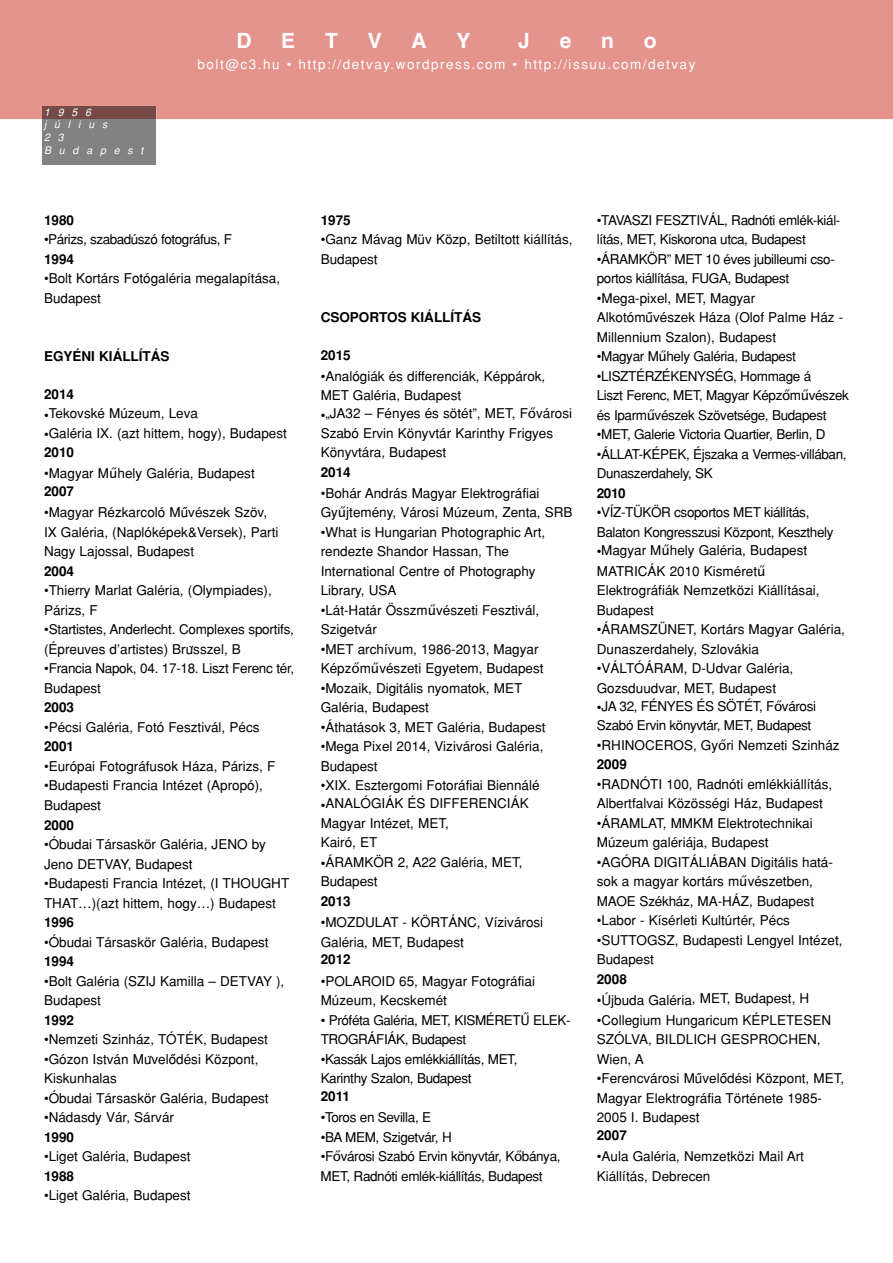
<style>
.page{position:relative;width:893px;height:1263px;background:#fff}
.page>*{position:absolute;margin:0;border:0;box-sizing:border-box;transform-origin:0 0}
.t1{font:700 21px "Helvetica H";color:#fff}
.t2{font:13.5px/19.5px "Helvetica H";color:#000}
.t3{font:13.5px/19.5px "Helvetica H";letter-spacing:-.03em;color:#000}
.t4{font:13.5px "Helvetica H Bold";color:#000}
.t5{font:13.5px "Helvetica H";letter-spacing:.11em;color:#fff}
.t6{font:13.5px/19.5px "Helvetica H";letter-spacing:-.02em;color:#000}
.t7{font:13.5px "Helvetica H";letter-spacing:-.035em;color:#000}
.t8{font:10.5px/12.6px "Helvetica H Oblique";letter-spacing:.75em;color:#fff}
.s1{font-family:"Lucida Grande"}
.s2{font-family:"Adobe Devanagari";font-weight:700;font-style:italic}
</style>
<div class="page">
<div style="left:0;top:0;width:893px;height:119px;background:#e4938d"></div>
<div style="left:43px;top:119px;width:113px;height:45px;background:#828282"></div>
<div style="left:43px;top:106px;width:113px;height:13px;background:#754b48"></div>
<p class="t8" style="left:44px;top:106px;width:101px">1956 július<br>2 3<br>Budapest</p>
<h1 class="t1" style="left:236px;top:29px;width:17px">D</h1>
<h1 class="t1" style="left:281px;top:29px;width:16px">E</h1>
<h1 class="t1" style="left:325px;top:29px;width:14px">T</h1>
<h1 class="t1" style="left:368px;top:29px;width:16px">V</h1>
<h1 class="t1" style="left:411px;top:29px;width:17px">A</h1>
<h1 class="t1" style="left:456px;top:29px;width:16px">Y</h1>
<h1 class="t1" style="left:518px;top:29px;width:13px">J</h1>
<h1 class="t1" style="left:560px;top:29px;width:13px">e</h1>
<h1 class="t1" style="left:601px;top:29px;width:14px">n</h1>
<h1 class="t1" style="left:644px;top:29px;width:14px">o</h1>
<p class="t5" style="left:198px;top:57px;width:499px">bolt@c3.hu • http://detvay.wordpress.com • http://issuu.com/detvay</p>
<p class="t4" style="left:44px;top:212px;width:32px">1980</p>
<p class="t7" style="left:44px;top:232px;width:189px">•Párizs, szabadúszó fotográfus, F</p>
<p class="t4" style="left:44px;top:251px;width:32px">1994</p>
<p class="t2" style="left:44px;top:269px;width:238px">•Bolt Kortárs Fotógaléria megalapítása,<br>Budapest</p>
<p class="t4" style="left:44px;top:349px;width:127px">EGYÉNI KIÁLLÍTÁS</p>
<p class="t4" style="left:44px;top:386px;width:32px">2014</p>
<p class="t2" style="left:44px;top:404px;width:156px">•Tekovské Múzeum, Leva</p>
<p class="t2" style="left:44px;top:423px;width:244px">•Galéria IX. (azt hittem, hogy), Budapest</p>
<p class="t4" style="left:44px;top:445px;width:32px">2010</p>
<p class="t2" style="left:44px;top:464px;width:212px">•Magyar M<span class="s1">ű</span>hely Galéria, Budapest</p>
<p class="t4" style="left:44px;top:484px;width:32px">2007</p>
<p class="t2" style="left:44px;top:503px;width:236px">•Magyar Rézkarcoló Mûvészek Szöv,<br>IX Galéria, (Naplóképek&amp;Versek), Parti<br>Nagy Lajossal, Budapest</p>
<p class="t4" style="left:44px;top:563px;width:32px">2004</p>
<p class="t2" style="left:44px;top:581px;width:229px">•Thierry Marlat Galéria, (Olympiades),<br>Párizs, F</p>
<p class="t2" style="left:44px;top:620px;width:251px">•Startistes, Anderlecht. Complexes sportifs, (Épreuves d’artistes) Bru<span class="s2">̈</span>sszel, B</p>
<p class="t6" style="left:44px;top:659px;width:252px">•Francia Napok, 04. 17-18. Liszt Ferenc tér,<br>Budapest</p>
<p class="t4" style="left:44px;top:700px;width:32px">2003</p>
<p class="t2" style="left:44px;top:717px;width:217px">•Pécsi Galéria, Fotó Fesztivál, Pécs</p>
<p class="t4" style="left:44px;top:739px;width:32px">2001</p>
<p class="t2" style="left:44px;top:756px;width:233px">•Európai Fotográfusok Háza, Párizs, F</p>
<p class="t2" style="left:44px;top:776px;width:220px">•Budapesti Francia Intézet (Apropó),<br>Budapest</p>
<p class="t4" style="left:44px;top:817px;width:32px">2000</p>
<p class="t2" style="left:44px;top:834px;width:223px">•Óbudai Társaskör Galéria, JENO by<br>Jeno DETVAY, Budapest</p>
<p class="t2" style="left:44px;top:873px;width:247px">•Budapesti Francia Intézet, (I THOUGHT<br>THAT…)(azt hittem, hogy…) Budapest</p>
<p class="t4" style="left:44px;top:914px;width:32px">1996</p>
<p class="t2" style="left:44px;top:932px;width:226px">•Óbudai Társaskör Galéria, Budapest</p>
<p class="t4" style="left:44px;top:953px;width:32px">1994</p>
<p class="t2" style="left:44px;top:971px;width:242px">•Bolt Galéria (SZIJ Kamilla – DETVAY ),<br>Budapest</p>
<p class="t4" style="left:44px;top:1012px;width:32px">1992</p>
<p class="t2" style="left:44px;top:1029px;width:225px">•Nemzeti Szinház, TÓTÉK, Budapest</p>
<p class="t2" style="left:44px;top:1049px;width:216px">•Gózon István Mu<span class="s2">̈</span>velôdési Központ,<br>Kiskunhalas</p>
<p class="t2" style="left:44px;top:1088px;width:226px">•Óbudai Társaskör Galéria, Budapest</p>
<p class="t2" style="left:44px;top:1107px;width:132px">•Nádasdy Vár, Sárvár</p>
<p class="t4" style="left:44px;top:1129px;width:32px">1990</p>
<p class="t2" style="left:44px;top:1146px;width:148px">•Liget Galéria, Budapest</p>
<p class="t4" style="left:44px;top:1168px;width:32px">1988</p>
<p class="t2" style="left:44px;top:1185px;width:148px">•Liget Galéria, Budapest</p>
<p class="t4" style="left:321px;top:212px;width:32px">1975</p>
<p class="t2" style="left:321px;top:230px;width:253px">•Ganz Mávag Müv Közp, Betiltott kiállítás,<br>Budapest</p>
<p class="t4" style="left:321px;top:310px;width:162px">CSOPORTOS KIÁLLÍTÁS</p>
<p class="t4" style="left:321px;top:347px;width:32px">2015</p>
<p class="t2" style="left:321px;top:366px;width:226px">•Analógiák és differenciák, Képpárok,<br>MET Galéria, Budapest</p>
<p class="t2" style="left:321px;top:404px;width:253px">•„JA32 – Fényes és sötét”, MET, F<span class="s1">ő</span>városi<br>Szabó Ervin Könyvtár Karinthy Frigyes<br>Könyvtára, Budapest</p>
<p class="t4" style="left:321px;top:464px;width:32px">2014</p>
<p class="t2" style="left:321px;top:483px;width:253px">•Bohár András Magyar Elektrográfiai<br>Gy<span class="s1">ű</span>jtemény, Városi Múzeum, Zenta, SRB</p>
<p class="t2" style="left:321px;top:522px;width:226px">•What is Hungarian Photographic Art, rendezte Shandor Hassan, The<br>International Centre of Photography<br>Library, USA</p>
<p class="t2" style="left:321px;top:600px;width:220px">•Lát-Határ Összm<span class="s1">ű</span>vészeti Fesztivál,<br>Szigetvár</p>
<p class="t2" style="left:321px;top:639px;width:224px">•MET archívum, 1986-2013, Magyar<br>Képz<span class="s1">ő</span>m<span class="s1">ű</span>vészeti Egyetem, Budapest</p>
<p class="t2" style="left:321px;top:678px;width:203px">•Mozaik, Digitális nyomatok, MET<br>Galéria, Budapest</p>
<p class="t2" style="left:321px;top:717px;width:226px">•Áthatások 3, MET Galéria, Budapest</p>
<p class="t2" style="left:321px;top:737px;width:224px">•Mega Pixel 2014, Vizivárosi Galéria,<br>Budapest</p>
<p class="t2" style="left:321px;top:776px;width:220px">•XIX. Esztergomi Fotoráfiai Biennálé</p>
<p class="t2" style="left:321px;top:794px;width:210px">•ANALÓGIÁK ÉS DIFFERENCIÁK<br>Magyar Intézet, MET,<br>Kairó, ET</p>
<p class="t2" style="left:321px;top:852px;width:204px">•ÁRAMKÖR 2, A22 Galéria, MET,<br>Budapest</p>
<p class="t4" style="left:321px;top:893px;width:32px">2013</p>
<p class="t2" style="left:321px;top:912px;width:224px">•MOZDULAT - KÖRTÁNC, Vízivárosi<br>Galéria, MET, Budapest</p>
<p class="t4" style="left:321px;top:952px;width:32px">2012</p>
<p class="t2" style="left:321px;top:971px;width:216px">•POLAROID 65, Magyar Fotográfiai<br>Múzeum, Kecskemét</p>
<p class="t3" style="left:321px;top:1010px;width:251px">• Próféta Galéria, MET, KISMÉRET<span class="s1">Ű</span> ELEK-<br>TROGRÁFIÁK, Budapest</p>
<p class="t3" style="left:321px;top:1049px;width:198px">•Kassák Lajos emlékkiállítás, MET,<br>Karinthy Szalon, Budapest</p>
<p class="t4" style="left:321px;top:1088px;width:31px">2011</p>
<p class="t3" style="left:321px;top:1107px;width:112px">•Toros en Sevilla, E</p>
<p class="t3" style="left:321px;top:1127px;width:133px">•BA MEM, Szigetvár, H</p>
<p class="t3" style="left:321px;top:1146px;width:241px">•F<span class="s1">ő</span>városi Szabó Ervin könyvtár, K<span class="s1">ő</span>bánya,<br>MET, Radnóti emlék-kiállítás, Budapest</p>
<p class="t3" style="left:597px;top:210px;width:245px">•TAVASZI FESZTIVÁL, Radnóti emlék-kiál&shy;lítás, MET, Kiskorona utca, Budapest</p>
<p class="t3" style="left:597px;top:249px;width:240px">•ÁRAMKÖR” MET 10 éves jubilleumi cso&shy;portos kiállítása, FUGA, Budapest</p>
<p class="t2" style="left:597px;top:288px;width:248px">•Mega-pixel, MET, Magyar<br>Alkotómûvészek Háza (Olof Palme Ház -<br>Millennium Szalon), Budapest</p>
<p class="t3" style="left:597px;top:347px;width:201px">•Magyar M<span class="s1">ű</span>hely Galéria, Budapest</p>
<p class="t3" style="left:597px;top:366px;width:254px">•LISZTÉRZÉKENYSÉG, Hommage á<br>Liszt Ferenc, MET, Magyar Képz<span class="s1">ő</span>m<span class="s1">ű</span>vészek és Iparm<span class="s1">ű</span>vészek Szövetsége, Budapest</p>
<p class="t3" style="left:597px;top:425px;width:230px">•MET, Galerie Victoria Quartier, Berlin, D</p>
<p class="t3" style="left:597px;top:444px;width:251px">•ÁLLAT-KÉPEK, Éjszaka a Vermes-villában,<br>Dunaszerdahely, SK</p>
<p class="t4" style="left:597px;top:485px;width:30px">2010</p>
<p class="t3" style="left:597px;top:503px;width:238px">•VÍZ-TÜKÖR csoportos MET kiállítás,<br>Balaton Kongresszusi Központ, Keszthely</p>
<p class="t2" style="left:597px;top:540px;width:212px;line-height:21px">•Magyar M<span class="s1">ű</span>hely Galéria, Budapest<br>MATRICÁK 2010 Kisméret<span class="s1">ű</span></p>
<p class="t2" style="left:597px;top:581px;width:224px">Elektrográfiák Nemzetközi Kiállításai,<br>Budapest</p>
<p class="t2" style="left:597px;top:620px;width:250px">•ÁRAMSZÜNET, Kortárs Magyar Galéria,<br>Dunaszerdahely, Szlovákia</p>
<p class="t2" style="left:597px;top:659px;width:198px">•VÁLTÓÁRAM, D-Udvar Galéria,<br>Gozsduudvar, MET, Budapest</p>
<p class="t3" style="left:597px;top:696px;width:221px">•JA 32, FÉNYES ÉS SÖTÉT, F<span class="s1">ő</span>városi<br>Szabó Ervin könyvtár, MET, Budapest</p>
<p class="t2" style="left:597px;top:735px;width:244px">•RHINOCEROS, Gy<span class="s1">ő</span>ri Nemzeti Szinház</p>
<p class="t4" style="left:597px;top:757px;width:32px">2009</p>
<p class="t2" style="left:597px;top:774px;width:237px">•RADNÓTI 100, Radnóti emlékkiállítás,<br>Albertfalvai Közösségi Ház, Budapest</p>
<p class="t2" style="left:597px;top:813px;width:217px">•ÁRAMLAT, MMKM Elektrotechnikai<br>Múzeum galériája, Budapest</p>
<p class="t2" style="left:597px;top:852px;width:238px">•AGÓRA DIGITÁLIÁBAN Digitális hatá&shy;sok a magyar kortárs m<span class="s1">ű</span>vészetben,<br>MAOE Székház, MA-HÁZ, Budapest</p>
<p class="t2" style="left:597px;top:911px;width:195px">•Labor - Kísérleti Kultúrtér, Pécs</p>
<p class="t2" style="left:597px;top:930px;width:247px">•SUTTOGSZ, Budapesti Lengyel Intézet,<br>Budapest</p>
<p class="t4" style="left:597px;top:971px;width:32px">2008</p>
<p class="t2" style="left:597px;top:989px;width:214px">•Újbuda Galéria, MET, Budapest, H</p>
<p class="t2" style="left:597px;top:1010px;width:236px">•Collegium Hungaricum KÉPLETESEN<br>SZÓLVA, BILDLICH GESPROCHEN,<br>Wien, A</p>
<p class="t2" style="left:597px;top:1068px;width:249px">•Ferencvárosi Mûvelôdési Központ, MET,<br>Magyar Elektrográfia Története 1985-<br>2005 I. Budapest</p>
<p class="t4" style="left:597px;top:1127px;width:32px">2007</p>
<p class="t2" style="left:597px;top:1146px;width:209px">•Aula Galéria, Nemzetközi Mail Art<br>Kiállítás, Debrecen</p>
</div>
